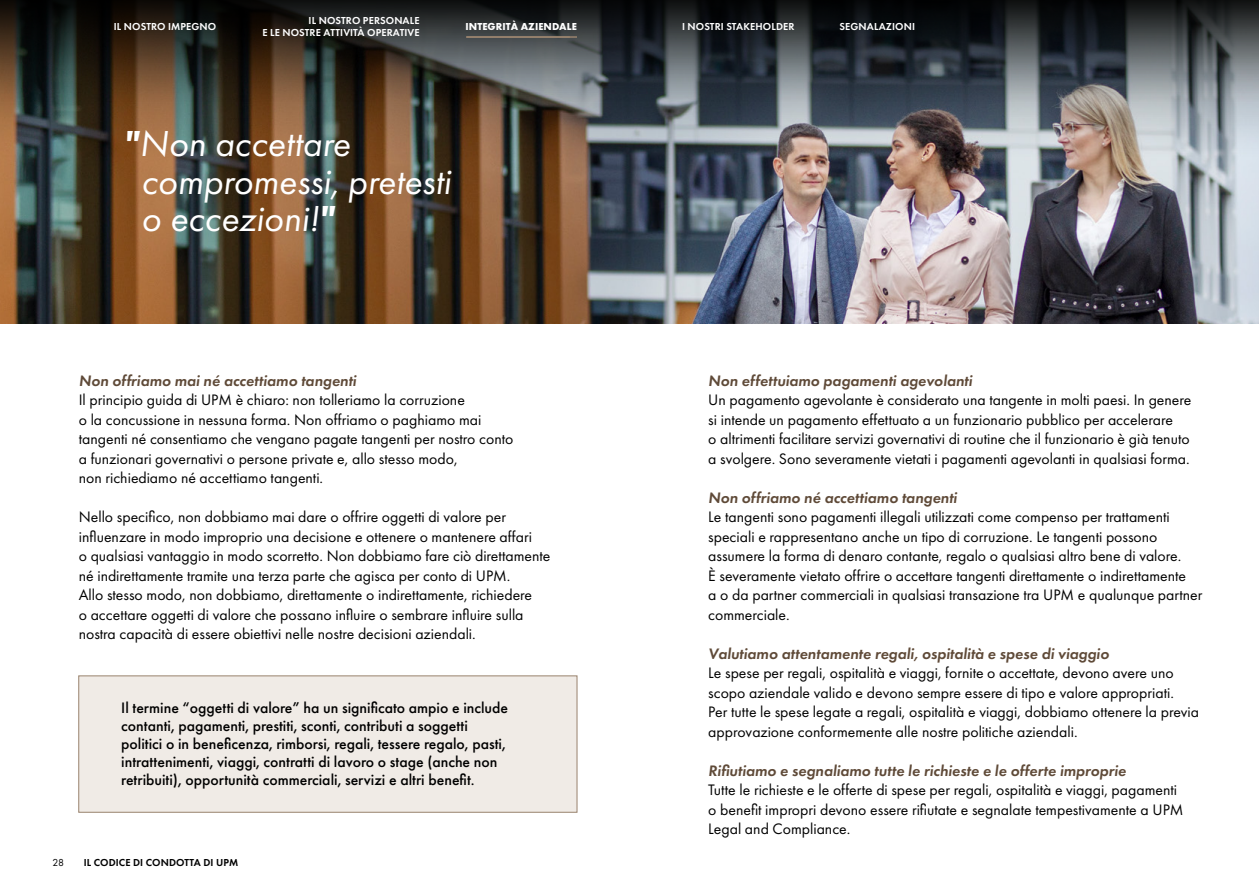
<style>
.page{position:relative;width:1259px;height:893px;background:#fff}
.page>*{position:absolute;margin:0;border:0;box-sizing:border-box;transform-origin:0 0}
.t1{font:italic 37.5px/37.5px "Futura PT";color:#fff}
.t2{font:15.75px/19.5px "Futura PT";color:#000}
.t3{font:500 15.75px/18px "Futura PT";color:#000}
.t4{font:italic 600 15.75px "Futura PT";color:#5f4a38}
.t5{font:600 10.5px/12px "Futura PT";letter-spacing:.01em;color:#fff;text-align:right}
.t6{font:600 10.5px "Futura PT";letter-spacing:.01em;color:#000}
.t7{font:700 10.5px "Futura PT";letter-spacing:.01em;color:#fff}
.t8{font:10.5px "Futura PT";color:#000}
.s1{font-weight:700}
</style>
<div class="page">
<div style="left:78px;top:675px;width:499px;height:138px;background:#f0ebe6;border:1px solid #99836e"></div>
<img style="left:0;top:161px;width:1259px;height:162px">
<img style="left:0;top:105px;width:1259px;height:56px">
<svg style="left:0;top:0;width:1259px;height:105px;background:#343636"></svg>
<hr style="left:466px;top:36px;width:111px;height:2px;background:#99836e">
<p class="t5" style="left:114px;top:21px;width:104px">IL NOSTRO IMPEGNO</p>
<p class="t5" style="left:262px;top:15px;width:159px">IL NOSTRO PERSONALE<br>E LE NOSTRE ATTIVITÀ OPERATIVE</p>
<p class="t7" style="left:465px;top:20px;width:113px">INTEGRITÀ AZIENDALE</p>
<p class="t5" style="left:682px;top:21px;width:114px">I NOSTRI STAKEHOLDER</p>
<p class="t5" style="left:839px;top:21px;width:77px">SEGNALAZIONI</p>
<h1 class="t1" style="left:141px;top:125px;width:311px;text-indent:-17px"><span class="s1">"</span>Non accettare compromessi, pretesti o eccezioni!<span class="s1">"</span></h1>
<p class="t4" style="left:79px;top:370px;width:279px">Non offriamo mai né accettiamo tangenti</p>
<p class="t2" style="left:79px;top:390px;width:436px">Il principio guida di UPM è chiaro: non tolleriamo la corruzione<br>o la concussione in nessuna forma. Non offriamo o paghiamo mai tangenti né consentiamo che vengano pagate tangenti per nostro conto a funzionari governativi o persone private e, allo stesso modo,<br>non richiediamo né accettiamo tangenti.</p>
<p class="t2" style="left:79px;top:507px;width:473px">Nello specifico, non dobbiamo mai dare o offrire oggetti di valore per influenzare in modo improprio una decisione e ottenere o mantenere affari<br>o qualsiasi vantaggio in modo scorretto. Non dobbiamo fare ciò direttamente né indirettamente tramite una terza parte che agisca per conto di UPM.<br>Allo stesso modo, non dobbiamo, direttamente o indirettamente, richiedere<br>o accettare oggetti di valore che possano influire o sembrare influire sulla nostra capacità di essere obiettivi nelle nostre decisioni aziendali.</p>
<p class="t3" style="left:121px;top:698px;width:388px">Il termine “oggetti di valore” ha un significato ampio e include contanti, pagamenti, prestiti, sconti, contributi a soggetti politici o in beneficenza, rimborsi, regali, tessere regalo, pasti, intrattenimenti, viaggi, contratti di lavoro o stage (anche non retribuiti), opportunità commerciali, servizi e altri benefit.</p>
<p class="t8" style="left:53px;top:856px;width:13px">28</p>
<p class="t6" style="left:84px;top:856px;width:156px">IL CODICE DI CONDOTTA DI UPM</p>
<p class="t4" style="left:708px;top:370px;width:265px">Non effettuiamo pagamenti agevolanti</p>
<p class="t2" style="left:708px;top:390px;width:484px">Un pagamento agevolante è considerato una tangente in molti paesi. In genere si intende un pagamento effettuato a un funzionario pubblico per accelerare<br>o altrimenti facilitare servizi governativi di routine che il funzionario è già tenuto a svolgere. Sono severamente vietati i pagamenti agevolanti in qualsiasi forma.</p>
<p class="t4" style="left:708px;top:487px;width:250px">Non offriamo né accettiamo tangenti</p>
<p class="t2" style="left:708px;top:507px;width:496px">Le tangenti sono pagamenti illegali utilizzati come compenso per trattamenti speciali e rappresentano anche un tipo di corruzione. Le tangenti possono assumere la forma di denaro contante, regalo o qualsiasi altro bene di valore.<br>È severamente vietato offrire o accettare tangenti direttamente o indirettamente<br>a o da partner commerciali in qualsiasi transazione tra UPM e qualunque partner commerciale.</p>
<p class="t4" style="left:708px;top:643px;width:402px">Valutiamo attentamente regali, ospitalità e spese di viaggio</p>
<p class="t2" style="left:708px;top:663px;width:492px">Le spese per regali, ospitalità e viaggi, fornite o accettate, devono avere uno scopo aziendale valido e devono sempre essere di tipo e valore appropriati.<br>Per tutte le spese legate a regali, ospitalità e viaggi, dobbiamo ottenere la previa approvazione conformemente alle nostre politiche aziendali.</p>
<p class="t4" style="left:708px;top:760px;width:419px">Rifiutiamo e segnaliamo tutte le richieste e le offerte improprie</p>
<p class="t2" style="left:708px;top:780px;width:477px">Tutte le richieste e le offerte di spese per regali, ospitalità e viaggi, pagamenti o benefit impropri devono essere rifiutate e segnalate tempestivamente a UPM<br>Legal and Compliance.</p>
</div>
